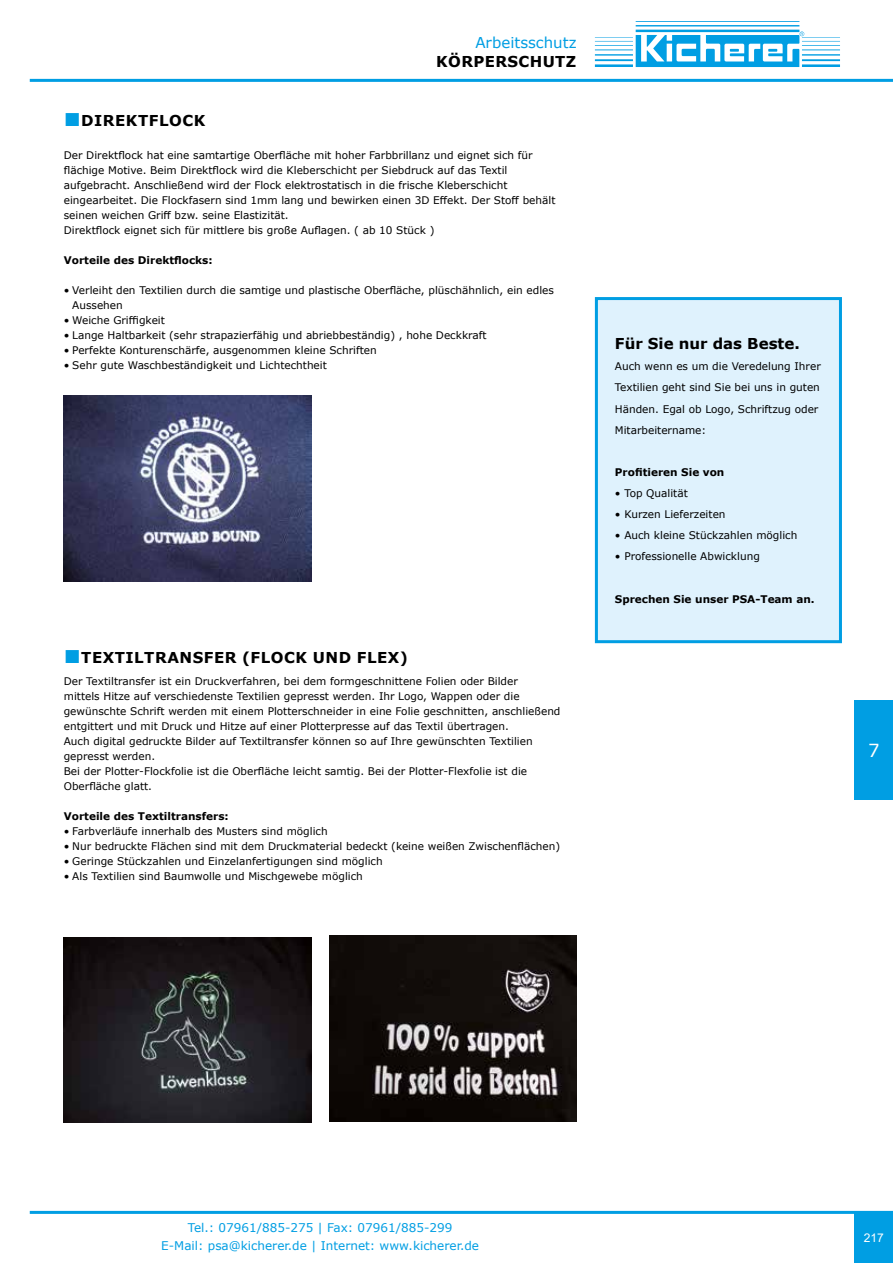
<style>
.page{position:relative;width:893px;height:1263px;background:#fff}
.page>*{position:absolute;margin:0;border:0;box-sizing:border-box;transform-origin:0 0}
.t1{font:18px "Verdana";color:#fff}
.t2{font:700 15px "Verdana";letter-spacing:.035em;color:#000}
.t3{font:700 15px "Verdana";color:#000}
.t4{font:15px "Verdana";color:#009ee3}
.t5{font:12px/18px "Verdana";color:#009ee3;text-align:center}
.t6{font:12px "Arial";color:#fff}
.t7{font:10.5px/15px "Verdana";color:#000}
.t8{font:700 10.5px "Verdana";color:#000}
.s1{font-family:"Times New Roman";font-weight:400;font-size:28.5px;color:#009ee3}
</style>
<div class="page">
<hr style="left:30px;top:79px;width:863px;height:3px;background:#009ee3">
<hr style="left:30px;top:1211px;width:863px;height:3px;background:#009ee3">
<div style="left:854px;top:1211px;width:39px;height:52px;background:#009ee3"></div>
<svg style="left:595px;top:21px;width:245px;height:46px"></svg>
<div style="left:855px;top:701px;width:38px;height:99px;background:#009ee3"></div>
<img style="left:330px;top:935px;width:247px;height:186px">
<img style="left:64px;top:937px;width:247px;height:186px">
<img style="left:64px;top:396px;width:247px;height:185px">
<div style="left:596px;top:299px;width:244px;height:343px;background:#dff2fd"></div>
<div style="left:595px;top:297px;width:247px;height:346px;border:3px solid #009ee3"></div>
<h2 class="t4" style="left:475px;top:32px;width:103px">Arbeitsschutz</h2>
<h2 class="t2" style="left:436px;top:51px;width:142px">KÖRPERSCHUTZ</h2>
<h2 class="t2" style="left:64px;top:110px;width:143px"><span class="s1">■</span>DIREKTFLOCK</h2>
<p class="t7" style="left:64px;top:147px;width:493px">Der Direktflock hat eine samtartige Oberfläche mit hoher Farbbrillanz und eignet sich für flächige Motive. Beim Direktflock wird die Kleberschicht per Siebdruck auf das Textil aufgebracht. Anschließend wird der Flock elektrostatisch in die frische Kleberschicht eingearbeitet. Die Flockfasern sind 1mm lang und bewirken einen 3D Effekt. Der Stoff behält seinen weichen Griff bzw. seine Elastizität.<br>Direktflock eignet sich für mittlere bis große Auflagen. ( ab 10 Stück )</p>
<p class="t8" style="left:64px;top:252px;width:150px">Vorteile des Direktflocks:</p>
<p class="t7" style="left:72px;top:282px;width:483px;text-indent:-9px">• Verleiht den Textilien durch die samtige und plastische Oberfläche, plüschähnlich, ein edles<br>Aussehen</p>
<p class="t7" style="left:64px;top:312px;width:103px">• Weiche Griffigkeit</p>
<p class="t7" style="left:64px;top:327px;width:424px">• Lange Haltbarkeit (sehr strapazierfähig und abriebbeständig) , hohe Deckkraft</p>
<p class="t7" style="left:64px;top:342px;width:315px">• Perfekte Konturenschärfe, ausgenommen kleine Schriften</p>
<p class="t7" style="left:64px;top:357px;width:265px">• Sehr gute Waschbeständigkeit und Lichtechtheit</p>
<h2 class="t2" style="left:64px;top:647px;width:346px"><span class="s1">■</span>TEXTILTRANSFER (FLOCK UND FLEX)</h2>
<p class="t7" style="left:64px;top:673px;width:498px">Der Textiltransfer ist ein Druckverfahren, bei dem formgeschnittene Folien oder Bilder<br>mittels Hitze auf verschiedenste Textilien gepresst werden. Ihr Logo, Wappen oder die gewünschte Schrift werden mit einem Plotterschneider in eine Folie geschnitten, anschließend entgittert und mit Druck und Hitze auf einer Plotterpresse auf das Textil übertragen.<br>Auch digital gedruckte Bilder auf Textiltransfer können so auf Ihre gewünschten Textilien gepresst werden.<br>Bei der Plotter-Flockfolie ist die Oberfläche leicht samtig. Bei der Plotter-Flexfolie ist die Oberfläche glatt.</p>
<p class="t8" style="left:64px;top:808px;width:167px">Vorteile des Textiltransfers:</p>
<p class="t7" style="left:64px;top:823px;width:265px">• Farbverläufe innerhalb des Musters sind möglich</p>
<p class="t7" style="left:64px;top:838px;width:498px">• Nur bedruckte Flächen sind mit dem Druckmaterial bedeckt (keine weißen Zwischenflächen)</p>
<p class="t7" style="left:64px;top:853px;width:320px">• Geringe Stückzahlen und Einzelanfertigungen sind möglich</p>
<p class="t7" style="left:64px;top:868px;width:301px">• Als Textilien sind Baumwolle und Mischgewebe möglich</p>
<h2 class="t3" style="left:615px;top:333px;width:186px">Für Sie nur das Beste.</h2>
<p class="t7" style="left:615px;top:356px;width:207px;line-height:21.1px">Auch wenn es um die Veredelung Ihrer<br>Textilien geht sind Sie bei uns in guten<br>Händen. Egal ob Logo, Schriftzug oder<br>Mitarbeitername:</p>
<p class="t8" style="left:615px;top:465px;width:111px">Profitieren Sie von</p>
<p class="t7" style="left:615px;top:485px;width:74px">• Top Qualität</p>
<p class="t7" style="left:615px;top:507px;width:112px">• Kurzen Lieferzeiten</p>
<p class="t7" style="left:615px;top:528px;width:184px">• Auch kleine Stückzahlen möglich</p>
<p class="t7" style="left:615px;top:549px;width:146px">• Professionelle Abwicklung</p>
<p class="t8" style="left:615px;top:591px;width:201px">Sprechen Sie unser PSA-Team an.</p>
<h1 class="t1" style="left:868px;top:738px;width:13px">7</h1>
<p class="t5" style="left:161px;top:1219px;width:319px">Tel.: 07961/885-275 | Fax: 07961/885-299<br>E-Mail: psa@kicherer.de | Internet: www.kicherer.de</p>
<p class="t6" style="left:864px;top:1230px;width:22px">217</p>
</div>
